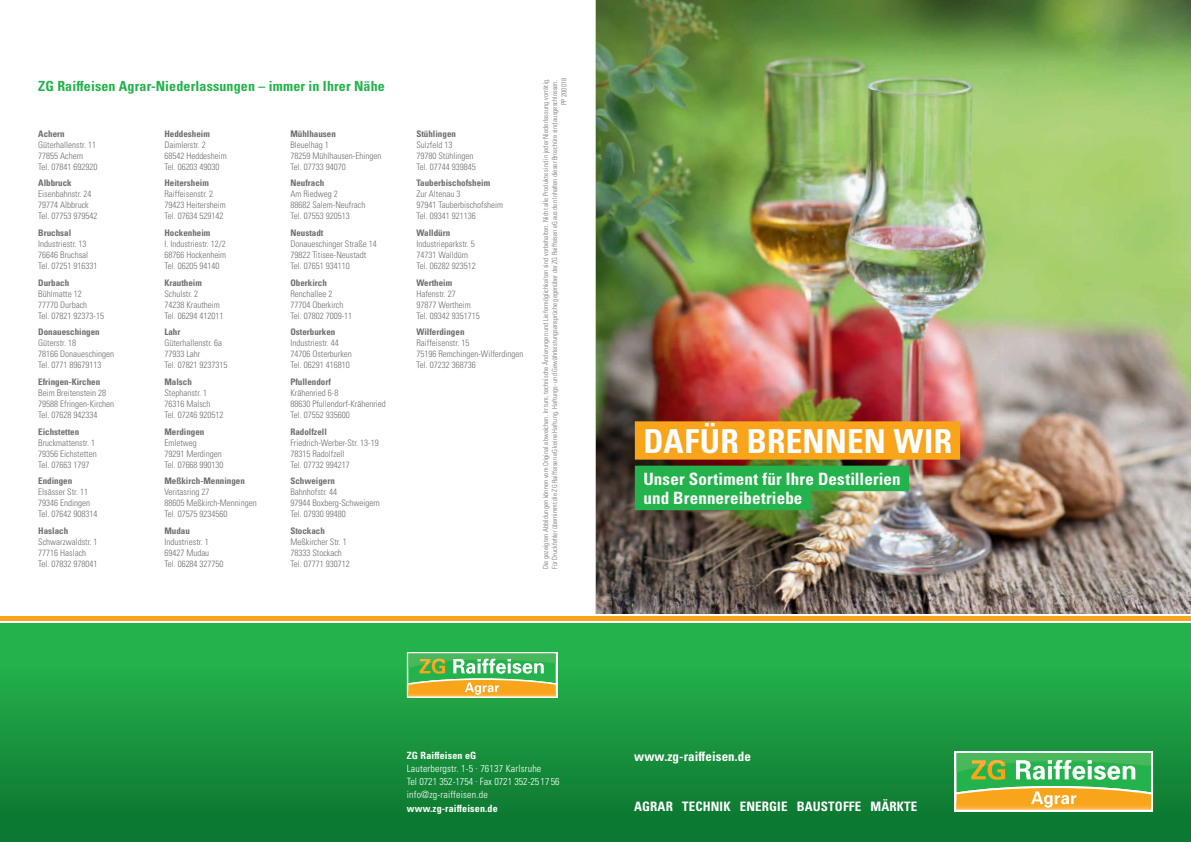
<style>
.page{position:relative;width:1191px;height:842px;background:#fff}
.page>*{position:absolute;margin:0;border:0;box-sizing:border-box;transform-origin:0 0}
.t1{font:700 condensed 33px "Univers LT Pro";letter-spacing:.01em;color:#fff}
.t2{font:700 condensed 17px/19px "Univers LT Pro";letter-spacing:.01em;color:#fff}
.t3{font:700 condensed 14px "Univers LT Pro";letter-spacing:.01em;color:#23b24b}
.t4{font:700 condensed 13px "Univers LT Pro";letter-spacing:.01em;color:#fff}
.t5{font:300 condensed 10px/12.8px "Univers LT Std";letter-spacing:.015em;color:#fff}
.t6{font:700 condensed 10px "Univers LT Pro";letter-spacing:.015em;color:#fff}
.t7{font:300 condensed 9px/11px "Univers LT Std";color:#6c6d70}
.t8{font:700 condensed 9px "Univers LT Pro";color:#6c6d70}
.t9{font:300 condensed 7px/9.1px "Univers LT Std";letter-spacing:.015em;color:#6c6d70;text-align:right}
</style>
<div class="page">
<img style="left:596px;top:0;width:595px;height:614px">
<div style="left:635px;top:421px;width:325px;height:39px;background:#f9a51b"></div>
<div style="left:635px;top:466px;width:274px;height:25px;background:#23b24b"></div>
<div style="left:635px;top:485px;width:176px;height:25px;background:#23b24b"></div>
<div style="left:0;top:618px;width:1191px;height:224px;background:linear-gradient(to bottom,#30bf57,#07732c)"></div>
<svg style="left:0;top:620px;width:1191px;height:2px"></svg>
<hr style="left:0;top:616px;width:1191px;height:4px;background:#f9a51b">
<svg style="left:954px;top:751px;width:199px;height:60px"></svg>
<svg style="left:407px;top:652px;width:150px;height:46px;background:#a0c068"></svg>
<h3 class="t3" style="left:38px;top:77px;width:348px">ZG Raiffeisen Agrar-Niederlassungen – immer in Ihrer Nähe</h3>
<p class="t8" style="left:38px;top:128px;width:28px">Achern</p>
<p class="t7" style="left:38px;top:139px;width:61px">Güterhallenstr. 11<br>77855 Achern<br>Tel. 07841 692920</p>
<p class="t8" style="left:38px;top:178px;width:35px">Albbruck</p>
<p class="t7" style="left:38px;top:189px;width:61px">Eisenbahnstr. 24<br>79774 Albbruck<br>Tel. 07753 979542</p>
<p class="t8" style="left:38px;top:227px;width:34px">Bruchsal</p>
<p class="t7" style="left:38px;top:238px;width:61px">Industriestr. 13<br>76646 Bruchsal<br>Tel. 07251 916331</p>
<p class="t8" style="left:38px;top:277px;width:32px">Durbach</p>
<p class="t7" style="left:38px;top:288px;width:67px">Bühlmatte 12<br>77770 Durbach<br>Tel. 07821 92373-15</p>
<p class="t8" style="left:38px;top:327px;width:63px">Donaueschingen</p>
<p class="t7" style="left:38px;top:338px;width:77px">Güterstr. 18<br>78166 Donaueschingen<br>Tel. 0771 89679113</p>
<p class="t8" style="left:38px;top:376px;width:64px">Efringen-Kirchen</p>
<p class="t7" style="left:38px;top:387px;width:77px">Beim Breitenstein 28<br>79588 Efringen-Kirchen<br>Tel. 07628 942334</p>
<p class="t8" style="left:38px;top:426px;width:43px">Eichstetten</p>
<p class="t7" style="left:38px;top:437px;width:60px">Bruckmattenstr. 1<br>79356 Eichstetten<br>Tel. 07663 1797</p>
<p class="t8" style="left:38px;top:476px;width:36px">Endingen</p>
<p class="t7" style="left:38px;top:487px;width:61px">Elsässer Str. 11<br>79346 Endingen<br>Tel. 07642 908314</p>
<p class="t8" style="left:38px;top:525px;width:31px">Haslach</p>
<p class="t7" style="left:38px;top:536px;width:61px">Schwarzwaldstr. 1<br>77716 Haslach<br>Tel. 07832 978041</p>
<p class="t8" style="left:290px;top:128px;width:47px">Mühlhausen</p>
<p class="t7" style="left:290px;top:139px;width:92px">Bleuelhag 1<br>78259 Mühlhausen-Ehingen<br>Tel. 07733 94070</p>
<p class="t8" style="left:290px;top:178px;width:36px">Neufrach</p>
<p class="t7" style="left:290px;top:189px;width:76px">Am Riedweg 2<br>88682 Salem-Neufrach<br>Tel. 07553 920513</p>
<p class="t8" style="left:290px;top:227px;width:35px">Neustadt</p>
<p class="t7" style="left:290px;top:238px;width:88px">Donaueschinger Straße 14<br>79822 Titisee-Neustadt<br>Tel. 07651 934110</p>
<p class="t8" style="left:290px;top:277px;width:38px">Oberkirch</p>
<p class="t7" style="left:290px;top:288px;width:63px">Renchallee 2<br>77704 Oberkirch<br>Tel. 07802 7009-11</p>
<p class="t8" style="left:290px;top:327px;width:46px">Osterburken</p>
<p class="t7" style="left:290px;top:338px;width:63px">Industriestr. 44<br>74706 Osterburken<br>Tel. 06291 416810</p>
<p class="t8" style="left:290px;top:376px;width:42px">Pfullendorf</p>
<p class="t7" style="left:290px;top:387px;width:97px">Krähenried 6-8<br>88630 Pfullendorf-Krähenried<br>Tel. 07552 935600</p>
<p class="t8" style="left:290px;top:426px;width:38px">Radolfzell</p>
<p class="t7" style="left:290px;top:437px;width:90px">Friedrich-Werber-Str. 13-19<br>78315 Radolfzell<br>Tel. 07732 994217</p>
<p class="t8" style="left:290px;top:476px;width:46px">Schweigern</p>
<p class="t7" style="left:290px;top:487px;width:91px">Bahnhofstr. 44<br>97944 Boxberg-Schweigern<br>Tel. 07930 99480</p>
<p class="t8" style="left:290px;top:525px;width:36px">Stockach</p>
<p class="t7" style="left:290px;top:536px;width:61px">Meßkircher Str. 1<br>78333 Stockach<br>Tel. 07771 930712</p>
<p class="t8" style="left:164px;top:128px;width:47px">Heddesheim</p>
<p class="t7" style="left:164px;top:139px;width:64px">Daimlerstr. 2<br>68542 Heddesheim<br>Tel. 06203 49030</p>
<p class="t8" style="left:164px;top:178px;width:46px">Heitersheim</p>
<p class="t7" style="left:164px;top:189px;width:63px">Raiffeisenstr. 2<br>79423 Heitersheim<br>Tel. 07634 529142</p>
<p class="t8" style="left:164px;top:227px;width:47px">Hockenheim</p>
<p class="t7" style="left:164px;top:238px;width:63px;text-align:justify">I. Industriestr. 12/2<br>68766 Hockenheim Tel. 06205 94140</p>
<p class="t8" style="left:164px;top:277px;width:39px">Krautheim</p>
<p class="t7" style="left:164px;top:288px;width:61px">Schulstr. 2<br>74238 Krautheim<br>Tel. 06294 412011</p>
<p class="t8" style="left:164px;top:327px;width:17px">Lahr</p>
<p class="t7" style="left:164px;top:338px;width:65px">Güterhallenstr. 6a<br>77933 Lahr<br>Tel. 07821 9237315</p>
<p class="t8" style="left:164px;top:376px;width:29px">Malsch</p>
<p class="t7" style="left:164px;top:387px;width:61px">Stephanstr. 1<br>76316 Malsch<br>Tel. 07246 920512</p>
<p class="t8" style="left:164px;top:426px;width:41px">Merdingen</p>
<p class="t7" style="left:164px;top:437px;width:61px">Emletweg<br>79291 Merdingen<br>Tel. 07668 990130</p>
<p class="t8" style="left:164px;top:476px;width:82px">Meßkirch-Menningen</p>
<p class="t7" style="left:164px;top:487px;width:94px">Veritasring 27<br>88605 Meßkirch-Menningen<br>Tel. 07575 9234560</p>
<p class="t8" style="left:164px;top:525px;width:27px">Mudau</p>
<p class="t7" style="left:164px;top:536px;width:61px">Industriestr. 1<br>69427 Mudau<br>Tel. 06284 327750</p>
<p class="t8" style="left:416px;top:128px;width:41px">Stühlingen</p>
<p class="t7" style="left:416px;top:139px;width:61px">Sulzfeld 13<br>79780 Stühlingen<br>Tel. 07744 939845</p>
<p class="t8" style="left:416px;top:178px;width:75px">Tauberbischofsheim</p>
<p class="t7" style="left:416px;top:189px;width:88px">Zur Altenau 3<br>97941 Tauberbischofsheim<br>Tel. 09341 921136</p>
<p class="t8" style="left:416px;top:227px;width:35px">Walldürn</p>
<p class="t7" style="left:416px;top:238px;width:61px">Industrieparkstr. 5<br>74731 Walldürn<br>Tel. 06282 923512</p>
<p class="t8" style="left:416px;top:277px;width:37px">Wertheim</p>
<p class="t7" style="left:416px;top:288px;width:65px">Hafenstr. 27<br>97877 Wertheim<br>Tel. 09342 9351715</p>
<p class="t8" style="left:416px;top:326px;width:50px">Wilferdingen</p>
<p class="t7" style="left:416px;top:338px;width:108px">Raiffeisenstr. 15<br>75196 Remchingen-Wilferdingen<br>Tel. 07232 368736</p>
<p class="t9" style="left:541px;top:569px;width:493px;rotate:-90deg">Die gezeigten Abbildungen können vom Original abweichen. Irrtum, technische Änderungen und Liefermöglichkeiten sind vorbehalten. Nicht alle Produkte sind in jeder Niederlassung vorrätig.<br>Für Druckfehler übernimmt die ZG Raiffeisen eG keine Haftung. Haftungs- und Gewährleistungsansprüche gegenüber der ZG Raiffeisen eG aus den Inhalten dieser Broschüre sind ausgeschlossen.<br>PP 200018</p>
<h1 class="t1" style="left:643px;top:421px;width:310px">DAFÜR BRENNEN WIR</h1>
<h2 class="t2" style="left:643px;top:469px;width:259px">Unser Sortiment für Ihre Destillerien und Brennereibetriebe</h2>
<p class="t6" style="left:407px;top:749px;width:71px">ZG Raiffeisen eG</p>
<h3 class="t4" style="left:634px;top:748px;width:118px">www.zg-raiffeisen.de</h3>
<p class="t5" style="left:407px;top:762px;width:154px">Lauterbergstr. 1-5 . 76137 Karlsruhe<br>Tel 0721 352-1754 . Fax 0721 352-25 17 56 info@zg-raiffeisen.de</p>
<p class="t6" style="left:407px;top:802px;width:92px">www.zg-raiffeisen.de</p>
<h3 class="t4" style="left:634px;top:798px;width:285px">AGRAR TECHNIK ENERGIE BAUSTOFFE MÄRKTE</h3>
</div>
